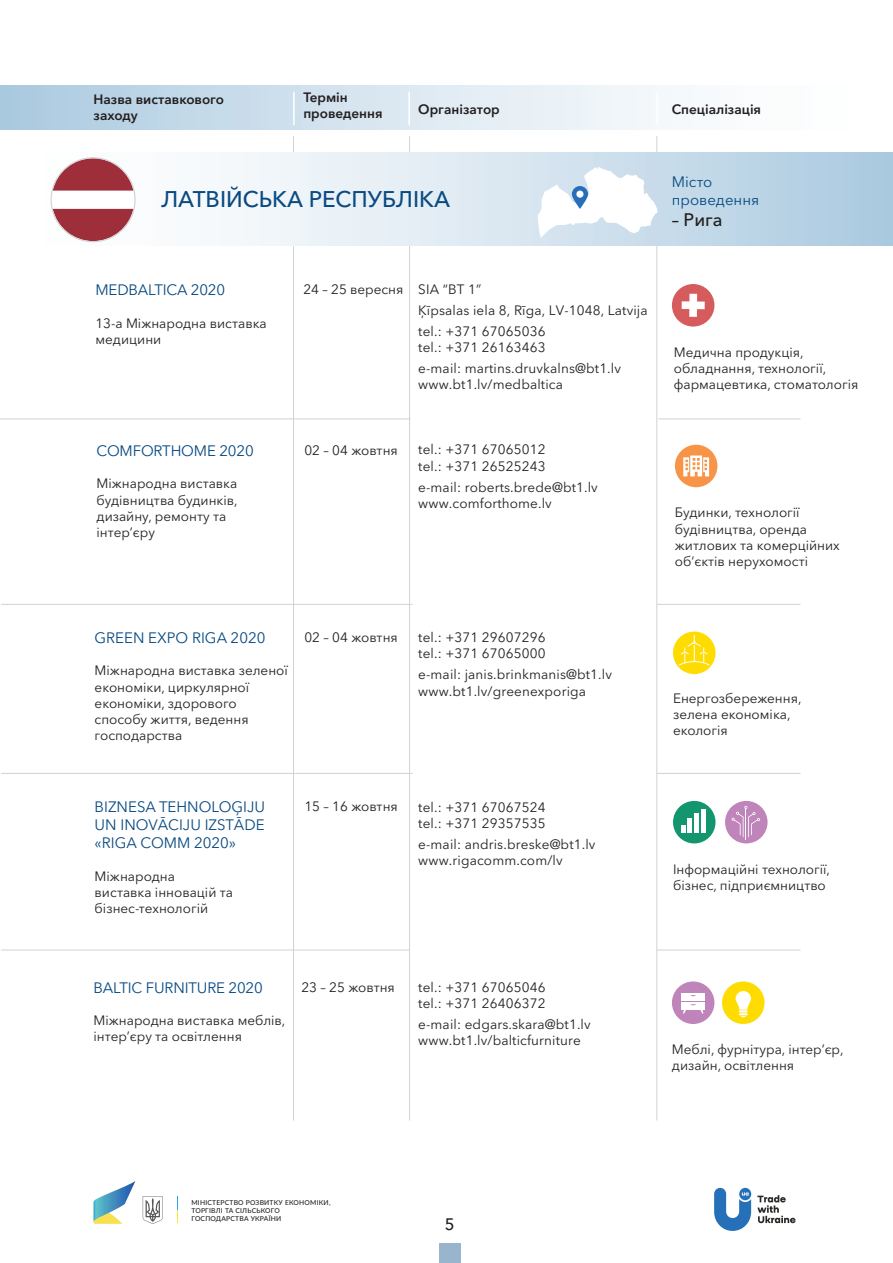
<style>
.page{position:relative;width:893px;height:1263px;background:#fff}
.page>*{position:absolute;margin:0;border:0;box-sizing:border-box;transform-origin:0 0}
.t1{font:500 22.5px "Avenir Next Cyr";color:#0a4a81}
.t2{font:500 18px "Avenir Next Cyr";color:#231f20}
.t3{font:500 16.5px "Avenir Next Cyr";color:#231f20}
.t4{font:15px/18px "Avenir Next Cyr";color:#084a81}
.t5{font:13.5px/16.2px "Avenir Next Cyr";color:#231f20}
.t6{font:600 13.5px/16.2px "Avenir Next Cyr";color:#231f20}
.t7{font:500 6.75px/8.1px "Lato";letter-spacing:.03em;color:#231f20}
</style>
<div class="page">
<div style="left:439px;top:1243px;width:21px;height:20px;background:#99b4cd"></div>
<div style="left:675px;top:445px;width:42px;height:42px;background:#f79447;border-radius:50%"></div>
<svg style="left:683px;top:455px;width:26px;height:21px"></svg>
<svg style="left:757px;top:1195px;width:38px;height:28px"></svg>
<svg style="left:714px;top:1188px;width:37px;height:43px"></svg>
<svg style="left:94px;top:1181px;width:42px;height:43px"></svg>
<svg style="left:143px;top:1196px;width:20px;height:28px"></svg>
<svg style="left:177px;top:1197px;width:1px;height:25px"></svg>
<hr style="left:293px;top:136px;width:1px;height:985px;background:#d1d2d4">
<hr style="left:656px;top:136px;width:1px;height:985px;background:#d1d2d4">
<hr style="left:409px;top:136px;width:1px;height:985px;background:#d1d2d4">
<div style="left:0;top:85px;width:893px;height:44px;background:linear-gradient(to right,#b0cde1,#fff)"></div>
<hr style="left:293px;top:92px;width:2px;height:33px;background:#fff">
<hr style="left:408px;top:92px;width:2px;height:33px;background:#fff">
<hr style="left:656px;top:92px;width:2px;height:33px;background:#fff">
<hr style="left:658px;top:419px;width:142px;height:1px;background:#d1d2d4">
<hr style="left:0;top:419px;width:410px;height:1px;background:#d1d2d4">
<div style="left:0;top:152px;width:893px;height:94px;background:linear-gradient(to right,#fff,#b0cde2)"></div>
<svg style="left:51px;top:157px;width:85px;height:85px"></svg>
<svg style="left:538px;top:167px;width:119px;height:71px"></svg>
<svg style="left:572px;top:186px;width:16px;height:23px"></svg>
<div style="left:576px;top:191px;width:7px;height:7px;background:#fff;border-radius:50%"></div>
<div style="left:672px;top:284px;width:42px;height:43px;background:#d65b5c;border-radius:50%"></div>
<svg style="left:682px;top:294px;width:23px;height:23px"></svg>
<div style="left:672px;top:981px;width:42px;height:43px;background:#bf84b9;border-radius:50%"></div>
<div style="left:681px;top:1002px;width:24px;height:8px;background:#fff"></div>
<div style="left:681px;top:993px;width:24px;height:8px;background:#fff"></div>
<svg style="left:683px;top:1004px;width:20px;height:9px"></svg>
<div style="left:722px;top:981px;width:42px;height:43px;background:#ffdc01;border-radius:50%"></div>
<svg style="left:736px;top:991px;width:15px;height:26px"></svg>
<hr style="left:657px;top:773px;width:143px;height:1px;background:#d1d2d4">
<hr style="left:1px;top:950px;width:408px;height:1px;background:#d1d2d4">
<div style="left:673px;top:631px;width:42px;height:43px;background:#ffdc01;border-radius:50%"></div>
<svg style="left:679px;top:635px;width:31px;height:30px"></svg>
<hr style="left:1px;top:773px;width:411px;height:1px;background:#d1d2d4">
<div style="left:673px;top:801px;width:42px;height:42px;background:#13966e;border-radius:50%"></div>
<svg style="left:681px;top:825px;width:4px;height:8px"></svg>
<hr style="left:688px;top:818px;width:4px;height:15px;background:#fff">
<hr style="left:695px;top:814px;width:4px;height:19px;background:#fff">
<div style="left:701px;top:809px;width:5px;height:24px;background:#fff"></div>
<div style="left:725px;top:801px;width:42px;height:42px;background:#bf84b9;border-radius:50%"></div>
<hr style="left:745px;top:806px;width:1px;height:34px;background:#fff">
<svg style="left:732px;top:806px;width:28px;height:31px"></svg>
<hr style="left:657px;top:950px;width:143px;height:1px;background:#d1d2d4">
<hr style="left:657px;top:604px;width:143px;height:1px;background:#d1d2d4">
<hr style="left:1px;top:604px;width:411px;height:1px;background:#d1d2d4">
<p class="t6" style="left:94px;top:91px;width:132px">Назва виставкового заходу</p>
<p class="t6" style="left:303px;top:89px;width:81px">Термін проведення</p>
<p class="t6" style="left:418px;top:101px;width:83px">Організатор</p>
<p class="t6" style="left:672px;top:101px;width:91px">Спеціалізація</p>
<h1 class="t1" style="left:161px;top:186px;width:290px">ЛАТВІЙСЬКА РЕСПУБЛІКА</h1>
<p class="t4" style="left:95px;top:281px;width:131px">MEDBALTICA 2020</p>
<p class="t5" style="left:95px;top:315px;width:173px">13-а Міжнародна виставка медицини</p>
<p class="t4" style="left:97px;top:442px;width:159px">COMFORTHOME 2020</p>
<p class="t5" style="left:97px;top:476px;width:143px">Міжнародна виставка будівництва будинків, дизайну, ремонту та інтер’єру</p>
<p class="t5" style="left:303px;top:281px;width:102px">24 – 25 вересня</p>
<p class="t5" style="left:418px;top:279px;width:231px;line-height:21px">SIA “BT 1”<br>Ķīpsalas iela 8, Rīga, LV-1048, Latvija tel.: +371 67065036</p>
<p class="t5" style="left:418px;top:337px;width:204px;line-height:21px">tel.: +371 26163463<br>e-mail: martins.druvkalns@bt1.lv</p>
<p class="t5" style="left:418px;top:377px;width:146px">www.bt1.lv/medbaltica</p>
<p class="t5" style="left:304px;top:442px;width:95px">02 – 04 жовтня</p>
<p class="t5" style="left:418px;top:441px;width:129px">tel.: +371 67065012 tel.: +371 26525243</p>
<p class="t5" style="left:418px;top:479px;width:181px">e-mail: roberts.brede@bt1.lv www.comforthome.lv</p>
<p class="t4" style="left:95px;top:629px;width:172px">GREEN EXPO RIGA 2020</p>
<p class="t5" style="left:95px;top:662px;width:195px">Міжнародна виставка зеленої економіки, циркулярної економіки, здорового способу життя, ведення господарства</p>
<p class="t5" style="left:304px;top:629px;width:95px">02 – 04 жовтня</p>
<p class="t5" style="left:418px;top:629px;width:129px">tel.: +371 29607296 tel.: +371 67065000</p>
<p class="t5" style="left:418px;top:666px;width:195px">e-mail: janis.brinkmanis@bt1.lv www.bt1.lv/greenexporiga</p>
<p class="t4" style="left:95px;top:798px;width:172px;text-align:justify">BIZNESA TEHNOLOĢIJU UN INOVĀCIJU IZSTĀDE «RIGA COMM 2020»</p>
<p class="t5" style="left:95px;top:868px;width:140px">Міжнародна виставка інновацій та бізнес-технологій</p>
<p class="t5" style="left:304px;top:798px;width:95px">15 – 16 жовтня</p>
<p class="t5" style="left:418px;top:799px;width:129px">tel.: +371 67067524 tel.: +371 29357535</p>
<p class="t5" style="left:418px;top:836px;width:179px">e-mail: andris.breske@bt1.lv www.rigacomm.com/lv</p>
<p class="t4" style="left:672px;top:172px;width:89px">Місто проведення</p>
<h2 class="t2" style="left:672px;top:209px;width:52px">– Рига</h2>
<p class="t5" style="left:674px;top:344px;width:186px">Медична продукція, обладнання, технології, фармацевтика, стоматологія</p>
<p class="t5" style="left:675px;top:505px;width:166px">Будинки, технології будівництва, оренда житлових та комерційних об’єктів нерухомості</p>
<p class="t5" style="left:673px;top:690px;width:130px">Енергозбереження, зелена економіка, екологія</p>
<p class="t5" style="left:673px;top:861px;width:159px">Інформаційні технології, бізнес, підприємництво</p>
<p class="t4" style="left:94px;top:978px;width:171px">BALTIC FURNITURE 2020</p>
<p class="t5" style="left:94px;top:1012px;width:193px">Міжнародна виставка меблів, інтер’єру та освітлення</p>
<p class="t5" style="left:301px;top:979px;width:95px">23 – 25 жовтня</p>
<p class="t5" style="left:418px;top:979px;width:129px">tel.: +371 67065046 tel.: +371 26406372</p>
<p class="t5" style="left:418px;top:1016px;width:174px">e-mail: edgars.skara@bt1.lv www.bt1.lv/balticfurniture</p>
<p class="t5" style="left:672px;top:1041px;width:173px">Меблі, фурнітура, інтер’єр, дизайн, освітлення</p>
<p class="t7" style="left:191px;top:1198px;width:141px">МІНІСТЕРСТВО РОЗВИТКУ ЕКОНОМІКИ,<br>ТОРГІВЛІ ТА СІЛЬСЬКОГО<br>ГОСПОДАРСТВА УКРАЇНИ</p>
<p class="t3" style="left:445px;top:1214px;width:11px">5</p>
</div>
